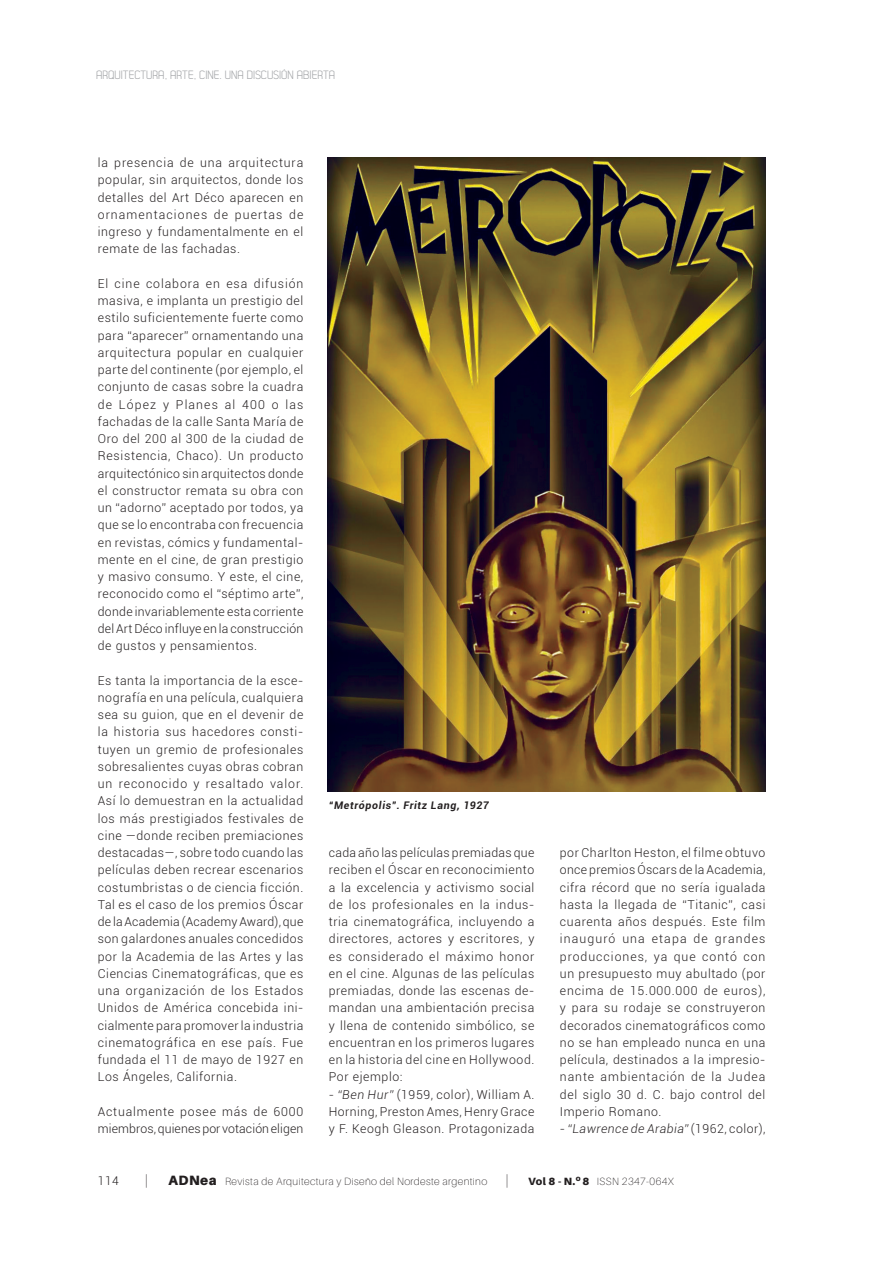
<style>
.page{position:relative;width:893px;height:1263px;background:#fff}
.page>*{position:absolute;margin:0;border:0;box-sizing:border-box;transform-origin:0 0}
.t1{font:100 13.5px "Aileron";color:#231f20}
.TEXTO_2018{font:300 12.3px/17.2px "Roboto";letter-spacing:.05em;color:#231f20;text-align:justify}
.TEXTO_2018-2{font:300 12.3px/17.2px "Roboto";letter-spacing:.01em;color:#231f20}
.TEXTO_2018-3{font:italic 300 12.3px "Roboto";letter-spacing:.04em;color:#231f20}
.t2{font:12px "Dekar";color:#9d9fa2}
.t3{font:300 12px "Roboto";color:#231f20}
.t4{font:100 10.5px "Aileron";letter-spacing:.04em;color:#231f20}
.Epígrafes{font:italic 700 10.5px "Roboto";letter-spacing:.065em;color:#231f20}
.s1{font-style:italic}
.s2{font-style:normal}
.s3{font-weight:900;font-size:13.5px}
.s4{font-weight:900}
</style>
<div class="page">
<img style="left:327px;top:157px;width:438px;height:635px">
<p class="t2" style="left:96px;top:69px;width:241px">ARQUITECTURA, ARTE, CINE. UNA DISCUSIÓN ABIERTA</p>
<p class="TEXTO_2018" style="left:98px;top:154px;width:207px">la presencia de una arquitectura popular, sin arquitectos, donde los detalles del Art Déco aparecen en ornamentaciones de puertas de ingreso y fundamentalmente en el remate de las fachadas.</p>
<p class="TEXTO_2018" style="left:98px;top:274px;width:207px">El cine colabora en esa difusión masiva, e implanta un prestigio del estilo suficientemente fuerte como para “aparecer” ornamentando una arquitectura popular en cualquier parte del continente (por ejemplo, el conjunto de casas sobre la cuadra de López y Planes al 400 o las fachadas de la calle Santa María de Oro del 200 al 300 de la ciudad de Resistencia, Chaco). Un producto arquitectónico sin arquitectos donde el constructor remata su obra con un “adorno” aceptado por todos, ya que se lo encontraba con frecuencia en revistas, cómics y fundamental&shy;mente en el cine, de gran prestigio y masivo consumo. Y este, el cine, reconocido como el “séptimo arte”, donde invariablemente esta corriente del Art Déco influye en la construcción de gustos y pensamientos.</p>
<p class="TEXTO_2018" style="left:98px;top:671px;width:207px">Es tanta la importancia de la esce&shy;nografía en una película, cualquiera sea su guion, que en el devenir de la historia sus hacedores consti&shy;tuyen un gremio de profesionales sobresalientes cuyas obras cobran un reconocido y resaltado valor.<br>Así lo demuestran en la actualidad los más prestigiados festivales de cine —donde reciben premiaciones destacadas—, sobre todo cuando las películas deben recrear escenarios costumbristas o de ciencia ficción.<br>Tal es el caso de los premios Óscar de la Academia (Academy Award), que son galardones anuales concedidos por la Academia de las Artes y las Ciencias Cinematográficas, que es una organización de los Estados Unidos de América concebida ini&shy;cialmente para promover la industria cinematográfica en ese país. Fue fundada el 11 de mayo de 1927 en Los Ángeles, California.</p>
<p class="TEXTO_2018-2" style="left:98px;top:1102px;width:207px">Actualmente posee más de 6000 miembros, quienes por votación eligen</p>
<p class="Epígrafes" style="left:329px;top:798px;width:162px">“Metrópolis”. Fritz Lang, 1927</p>
<p class="TEXTO_2018" style="left:329px;top:844px;width:207px">cada año las películas premiadas que reciben el Óscar en reconocimiento a la excelencia y activismo social de los profesionales en la indus&shy;tria cinematográfica, incluyendo a directores, actores y escritores, y es considerado el máximo honor en el cine. Algunas de las películas premiadas, donde las escenas de&shy;mandan una ambientación precisa y llena de contenido simbólico, se encuentran en los primeros lugares en la historia del cine en Hollywood.<br>Por ejemplo:</p>
<p class="TEXTO_2018" style="left:329px;top:1085px;width:207px"><span class="s1">- “Ben Hur”</span> (1959, color), William A.<br>Horning, Preston Ames, Henry Grace y F. Keogh Gleason. Protagonizada</p>
<p class="TEXTO_2018" style="left:560px;top:844px;width:207px">por Charlton Heston, el filme obtuvo once premios Óscars de la Academia, cifra récord que no sería igualada hasta la llegada de “Titanic”, casi cuarenta años después. Este film inauguró una etapa de grandes producciones, ya que contó con un presupuesto muy abultado (por encima de 15.000.000 de euros), y para su rodaje se construyeron decorados cinematográficos como no se han empleado nunca en una película, destinados a la impresio&shy;nante ambientación de la Judea del siglo 30 d. C. bajo control del Imperio Romano.</p>
<p class="TEXTO_2018-3" style="left:560px;top:1120px;width:207px">- “Lawrence de Arabia” <span class="s2">(1962, color),</span></p>
<p class="t3" style="left:98px;top:1172px;width:23px">114</p>
<p class="t1" style="left:145px;top:1173px;width:5px">|</p>
<p class="t4" style="left:169px;top:1175px;width:320px"><span class="s3">ADNea</span> Revista de Arquitectura y Diseño del Nordeste argentino</p>
<p class="t1" style="left:506px;top:1173px;width:5px">|</p>
<p class="t4" style="left:528px;top:1175px;width:147px"><span class="s4">Vol 8 - N.</span><sup>o</sup> <span class="s4">8</span> ISSN 2347-064X</p>
</div>
